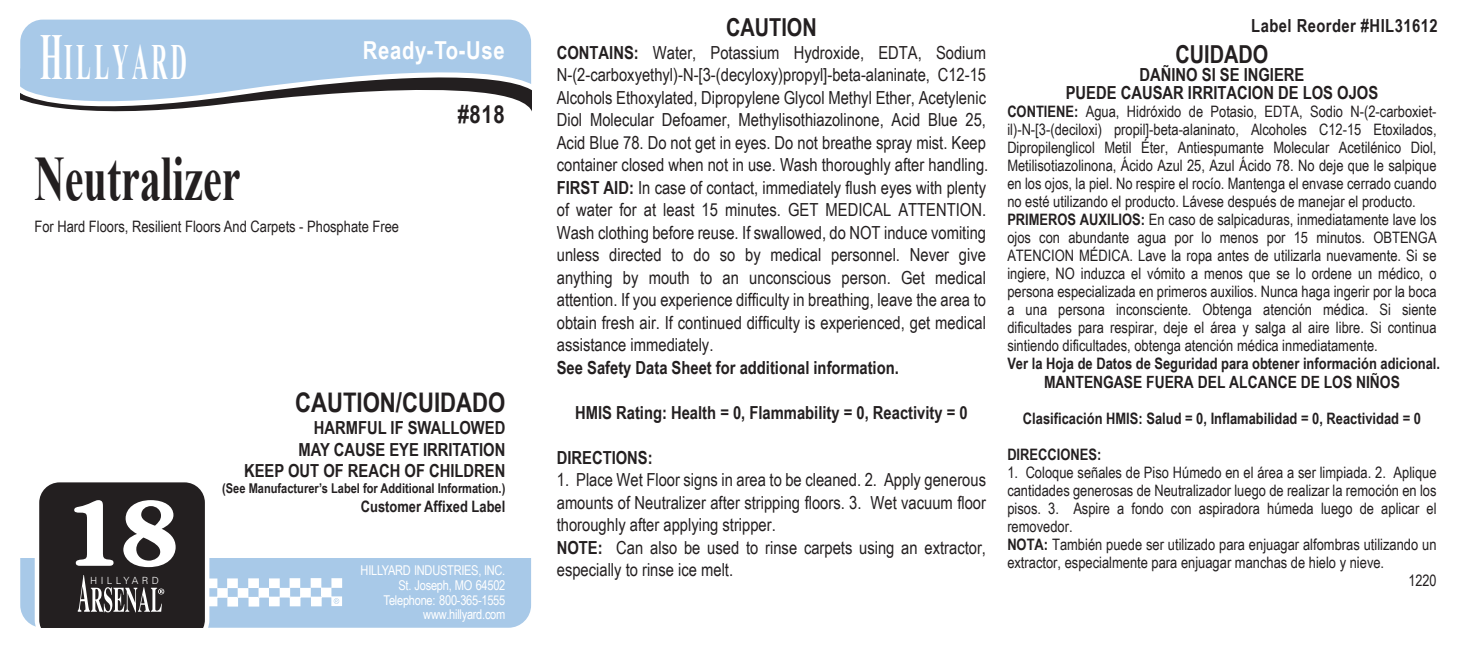
<style>
.page{position:relative;width:1458px;height:648px;background:#fff}
.page>*{position:absolute;margin:0;border:0;box-sizing:border-box;transform-origin:0 0}
.t1{font:600 87.52px "Souvenir";color:#fff}
.t2{font:700 63.23px "Times New Roman";color:#231f20;scale:.67 1}
.t3{font:700 50.62px "Times New Roman";letter-spacing:.15em;color:#fff;scale:.44 1}
.t4{font:700 27px "Arial Narrow";color:#231f20}
.t5{font:700 24.75px "Arial Narrow";color:#231f20}
.t6{font:700 24.75px "Arial Narrow";letter-spacing:.025em;color:#fff}
.t7{font:18px/22.5px "Arial Narrow";color:#231f20}
.t8{font:700 18px/21.6px "Arial Narrow";color:#231f20;text-align:center}
.t9{font:700 18px "Arial Narrow";letter-spacing:.025em;color:#231f20}
.t10{font:700 16.88px "Arial Narrow";color:#231f20}
.t11{font:15.75px/18px "Arial Narrow";color:#231f20}
.t12{font:700 15.75px "Arial Narrow";color:#231f20}
.t13{font:13.5px/14.6px "Arial Narrow";letter-spacing:-.02em;color:#fff;text-align:right}
.t14{font:700 13.5px "Arial Narrow";color:#231f20}
.t15{font:300 9.9px "Univers";letter-spacing:.35em;color:#fff}
.s1{font-weight:700}
.s2{font-size:65.25px}
</style>
<div class="page">
<div style="left:20px;top:20px;width:511px;height:68px;background:#a8c9e8"></div>
<div style="left:20px;top:558px;width:511px;height:70px;background:#a8c9e8"></div>
<svg style="left:20px;top:57px;width:511px;height:55px"></svg>
<svg style="left:35px;top:482px;width:307px;height:146px"></svg>
<h3 class="t5" style="left:726px;top:9px;width:92px">CAUTION</h3>
<p class="t9" style="left:1251px;top:12px;width:188px">Label Reorder #HIL31612</p>
<p class="t7" style="left:557px;top:41px;width:433px"><span class="s1">CONTAINS:</span> Water, Potassium Hydroxide, EDTA, Sodium N-(2-carboxyethyl)-N-[3-(decyloxy)propyl]-beta-alaninate, C12-15<br>Alcohols Ethoxylated, Dipropylene Glycol Methyl Ether, Acetylenic Diol Molecular Defoamer, Methylisothiazolinone, Acid Blue 25, Acid Blue 78. Do not get in eyes. Do not breathe spray mist. Keep container closed when not in use. Wash thoroughly after handling.<br><span class="s1">FIRST AID:</span> In case of contact, immediately flush eyes with plenty of water for at least 15 minutes. GET MEDICAL ATTENTION.<br>Wash clothing before reuse. If swallowed, do NOT induce vomiting unless directed to do so by medical personnel. Never give anything by mouth to an unconscious person. Get medical attention. If you experience difficulty in breathing, leave the area to obtain fresh air. If continued difficulty is experienced, get medical assistance immediately.</p>
<p class="t8" style="left:557px;top:356px;width:344px">See Safety Data Sheet for additional information.</p>
<p class="t8" style="left:575px;top:401px;width:394px">HMIS Rating: Health = 0, Flammability = 0, Reactivity = 0</p>
<p class="t8" style="left:557px;top:446px;width:97px">DIRECTIONS:</p>
<p class="t7" style="left:557px;top:468px;width:431px">1. Place Wet Floor signs in area to be cleaned. 2. Apply generous amounts of Neutralizer after stripping floors. 3. Wet vacuum floor thoroughly after applying stripper.<br><span class="s1">NOTE:</span> Can also be used to rinse carpets using an extractor, especially to rinse ice melt.</p>
<h3 class="t3" style="left:40px;top:25px;width:335px"><span class="s2">H</span>ILLYARD</h3>
<h3 class="t6" style="left:363px;top:31px;width:143px">Ready-To-Use</h3>
<h3 class="t5" style="left:1176px;top:36px;width:94px">CUIDADO</h3>
<p class="t8" style="left:1066px;top:65px;width:314px;line-height:18px">DAÑINO SI SE INGIERE<br>PUEDE CAUSAR IRRITACION DE LOS OJOS</p>
<p class="t11" style="left:1007px;top:102px;width:431px"><span class="s1">CONTIENE:</span> Agua, Hidróxido de Potasio, EDTA, Sodio N-(2-carboxiet&shy;il)-N-[3-(deciloxi) propil]-beta-alaninato, Alcoholes C12-15 Etoxilados, Dipropilenglicol Metil Éter, Antiespumante Molecular Acetilénico Diol, Metilisotiazolinona, Ácido Azul 25, Azul Ácido 78. No deje que le salpique en los ojos, la piel. No respire el rocío. Mantenga el envase cerrado cuando no esté utilizando el producto. Lávese después de manejar el producto.<br><span class="s1">PRIMEROS AUXILIOS:</span> En caso de salpicaduras, inmediatamente lave los ojos con abundante agua por lo menos por 15 minutos. OBTENGA ATENCION MÉDICA. Lave la ropa antes de utilizarla nuevamente. Si se ingiere, NO induzca el vómito a menos que se lo ordene un médico, o persona especializada en primeros auxilios. Nunca haga ingerir por la boca a una persona inconsciente. Obtenga atención médica. Si siente dificultades para respirar, deje el área y salga al aire libre. Si continua sintiendo dificultades, obtenga atención médica inmediatamente.</p>
<p class="t12" style="left:1007px;top:352px;width:434px">Ver la Hoja de Datos de Seguridad para obtener información adicional.</p>
<p class="t10" style="left:1044px;top:369px;width:357px">MANTENGASE FUERA DEL ALCANCE DE LOS NIÑOS</p>
<p class="t12" style="left:1023px;top:406px;width:400px">Clasificación HMIS: Salud = 0, Inflamabilidad = 0, Reactividad = 0</p>
<p class="t12" style="left:1007px;top:442px;width:95px">DIRECCIONES:</p>
<p class="t11" style="left:1007px;top:463px;width:431px">1. Coloque señales de Piso Húmedo en el área a ser limpiada. 2. Aplique cantidades generosas de Neutralizador luego de realizar la remoción en los pisos. 3. Aspire a fondo con aspiradora húmeda luego de aplicar el removedor.<br><span class="s1">NOTA:</span> También puede ser utilizado para enjuagar alfombras utilizando un extractor, especialmente para enjuagar manchas de hielo y nieve.</p>
<h3 class="t5" style="left:458px;top:96px;width:49px">#818</h3>
<h2 class="t2" style="left:34px;top:134px;width:309px">Neutralizer</h2>
<p class="t11" style="left:34px;top:217px;width:366px">For Hard Floors, Resilient Floors And Carpets - Phosphate Free</p>
<h3 class="t4" style="left:295px;top:382px;width:212px">CAUTION/CUIDADO</h3>
<p class="t8" style="left:244px;top:416px;width:263px;text-align:right">HARMFUL IF SWALLOWED<br>MAY CAUSE EYE IRRITATION<br>KEEP OUT OF REACH OF CHILDREN</p>
<p class="t14" style="left:222px;top:478px;width:285px">(See Manufacturer’s Label for Additional Information.)</p>
<p class="t12" style="left:361px;top:495px;width:146px">Customer Affixed Label</p>
<h1 class="t1" style="left:65px;top:479px;width:116px">18</h1>
<p class="t15" style="left:90px;top:575px;width:70px">HILLYARD</p>
<p class="t11" style="left:1408px;top:571px;width:30px">1220</p>
<p class="t13" style="left:361px;top:563px;width:146px">HILLYARD INDUSTRIES, INC.<br>St. Joseph, MO 64502<br>Telephone: 800-365-1555 www.hillyard.com</p>
</div>
